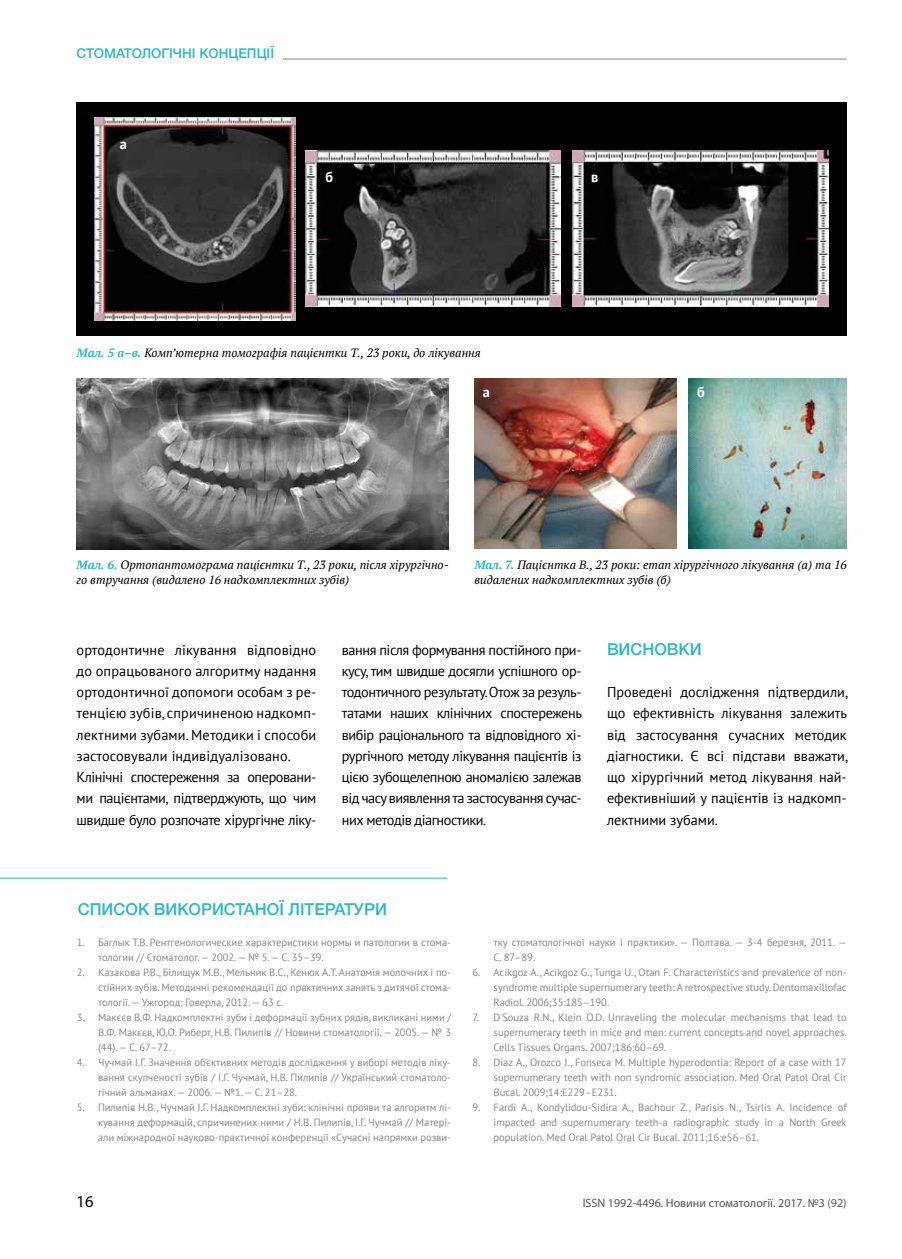
<style>
.page{position:relative;width:902px;height:1259px;background:#fff}
.page>*{position:absolute;margin:0;border:0;box-sizing:border-box;transform-origin:0 0}
.t1{font:500 16.5px "Helvetica Neue LTW1 G";color:#2bb8c9}
.t2{font:16.5px "Myriad Pro";color:#000}
.t3{font:14.25px/21.3px "PT Sans";color:#000;text-align:justify}
.t4{font:700 14.25px "PT Sans";color:#fff}
.t5{font:500 13.5px "Helvetica Neue LTW1 G";color:#2bb8c9}
.t6{font:italic 12px/15px "PT Serif";color:#000}
.t7{font:12px "Myriad Pro";color:#575756}
.t8{font:10.5px/15px "PT Sans";color:#878787;text-align:justify}
.s1{font-weight:700;color:#2bb8c9}
</style>
<div class="page">
<hr style="left:77px;top:59px;width:769px;height:1px;background:#878787">
<div style="left:77px;top:40px;width:205px;height:27px;background:#fff"></div>
<div style="left:77px;top:102px;width:769px;height:233px;background:#000"></div>
<img style="left:95px;top:117px;width:200px;height:203px">
<img style="left:306px;top:150px;width:254px;height:157px">
<img style="left:573px;top:150px;width:255px;height:157px">
<img style="left:474px;top:378px;width:202px;height:170px">
<img style="left:688px;top:378px;width:158px;height:170px">
<img style="left:77px;top:378px;width:372px;height:171px">
<hr style="left:0;top:878px;width:447px;height:1px;background:#2bb8c9">
<p class="t5" style="left:77px;top:45px;width:199px">СТОМАТОЛОГІЧНІ КОНЦЕПЦІЇ</p>
<h2 class="t4" style="left:120px;top:135px;width:9px">а</h2>
<h2 class="t4" style="left:325px;top:168px;width:9px">б</h2>
<h2 class="t4" style="left:591px;top:168px;width:9px">в</h2>
<p class="t6" style="left:77px;top:345px;width:406px"><span class="s1">Мал. 5 а–в.</span> Комп’ютерна томографія пацієнтки Т., 23 роки, до лікування</p>
<h2 class="t4" style="left:483px;top:383px;width:9px">а</h2>
<h2 class="t4" style="left:697px;top:383px;width:9px">б</h2>
<p class="t6" style="left:77px;top:557px;width:374px"><span class="s1">Мал. 6.</span> Ортопантомограма пацієнтки Т., 23 роки, після хірургічно&shy;го втручання (видалено 16 надкомплектних зубів)</p>
<p class="t6" style="left:474px;top:557px;width:374px"><span class="s1">Мал. 7.</span> Пацієнтка В., 23 роки: етап хірургічного лікування (а) та 16 видалених надкомплектних зубів (б)</p>
<p class="t3" style="left:77px;top:638px;width:241px;text-align:left">ортодонтичне лікування відповідно до опрацьованого алгоритму надання ортодонтичної допомоги особам з ре&shy;тенцією зубів, спричиненою надкомп&shy;лектними зубами. Методики і способи застосовували індивідуалізовано.<br>Клінічні спостереження за оперовани&shy;ми пацієнтами, підтверджують, що чим швидше було розпочате хірургічне ліку-</p>
<p class="t3" style="left:342px;top:638px;width:242px">вання після формування постійного при&shy;кусу, тим швидше досягли успішного ор&shy;тодонтичного результату. Отож за резуль&shy;татами наших клінічних спостережень вибір раціонального та відповідного хі&shy;рургічного методу лікування пацієнтів із цією зубощелепною аномалією залежав від часу виявлення та застосування сучас&shy;них методів діагностики.</p>
<h1 class="t1" style="left:607px;top:639px;width:96px">ВИСНОВКИ</h1>
<p class="t3" style="left:607px;top:681px;width:242px">Проведені дослідження підтвердили, що ефективність лікування залежить від застосування сучасних методик діагностики. Є всі підстави вважати, що хірургічний метод лікування най&shy;ефективніший у пацієнтів із надкомп&shy;лектними зубами.</p>
<h1 class="t1" style="left:78px;top:899px;width:310px">СПИСОК ВИКОРИСТАНОЇ ЛІТЕРАТУРИ</h1>
<p class="t8" style="left:98px;top:934px;width:354px;text-indent:-21px">1. Баглык Т.В. Рентгенологические характеристики нормы и патологии в стома&shy;тологии // Стоматолог. — 2002. — № 5. — С. 35–39.</p>
<p class="t8" style="left:98px;top:965px;width:354px;text-indent:-21px">2. Казакова Р.В., Білищук М.В., Мельник В.С., Кенюк А.Т. Анатомія молочних і по&shy;стійних зубів. Методичні рекомендації до практичних занять з дитячої стома&shy;тології. — Ужгород: Говерла, 2012. — 63 с.</p>
<p class="t8" style="left:98px;top:1010px;width:354px;text-indent:-21px">3. Макєєв В.Ф. Надкомплектні зуби і деформації зубних рядів, викликані ними / В.Ф. Макєєв, Ю.О. Риберт, Н.В. Пилипів // Новини стоматології. — 2005. — № 3 (44). — С. 67–72.</p>
<p class="t8" style="left:98px;top:1055px;width:354px;text-indent:-21px">4. Чучмай І.Г. Значення об’єктивних методів дослідження у виборі методів ліку&shy;вання скупченості зубів / І.Г. Чучмай, Н.В. Пилипів // Український стоматоло&shy;гічний альманах. — 2006. — №1. — С. 21–28.</p>
<p class="t8" style="left:98px;top:1100px;width:354px;text-indent:-21px">5. Пилипів Н.В., Чучмай І.Г. Надкомплектні зуби: клінічні прояви та алгоритм лі&shy;кування деформацій, спричинених ними / Н.В. Пилипів, І.Г. Чучмай // Матері&shy;али міжнародної науково-практичної конференції «Сучасні напрямки розви-</p>
<p class="t8" style="left:493px;top:935px;width:354px">тку стоматологічної науки і практики». — Полтава. — 3-4 березня, 2011. —<br>С. 87–89.</p>
<p class="t8" style="left:493px;top:965px;width:354px;text-indent:-21px">6. Acikgoz A., Acikgoz G., Tunga U., Otan F. Characteristics and prevalence of non&shy;syndrome multiple supernumerary teeth: A retrospective study. Dentomaxillofac Radiol. 2006;35:185–190.</p>
<p class="t8" style="left:493px;top:1010px;width:354px;text-indent:-21px">7. D'Souza R.N., Klein O.D. Unraveling the molecular mechanisms that lead to supernumerary teeth in mice and men: current concepts and novel approaches.<br>Cells Tissues Organs. 2007;186:60–69.</p>
<p class="t8" style="left:493px;top:1055px;width:354px;text-indent:-21px">8. Diaz A., Orozco J., Fonseca M. Multiple hyperodontia: Report of a case with 17 supernumerary teeth with non syndromic association. Med Oral Patol Oral Cir Bucal. 2009;14:E229–E231.</p>
<p class="t8" style="left:493px;top:1100px;width:354px;text-indent:-21px">9. Fardi A., Kondylidou-Sidira A., Bachour Z., Parisis N., Tsirlis A. Incidence of impacted and supernumerary teeth-a radiographic study in a North Greek population. Med Oral Patol Oral Cir Bucal. 2011;16:e56–61.</p>
<h1 class="t2" style="left:77px;top:1191px;width:18px">16</h1>
<p class="t7" style="left:582px;top:1196px;width:265px">ISSN 1992-4496. Новини стоматології. 2017. №3 (92)</p>
</div>
